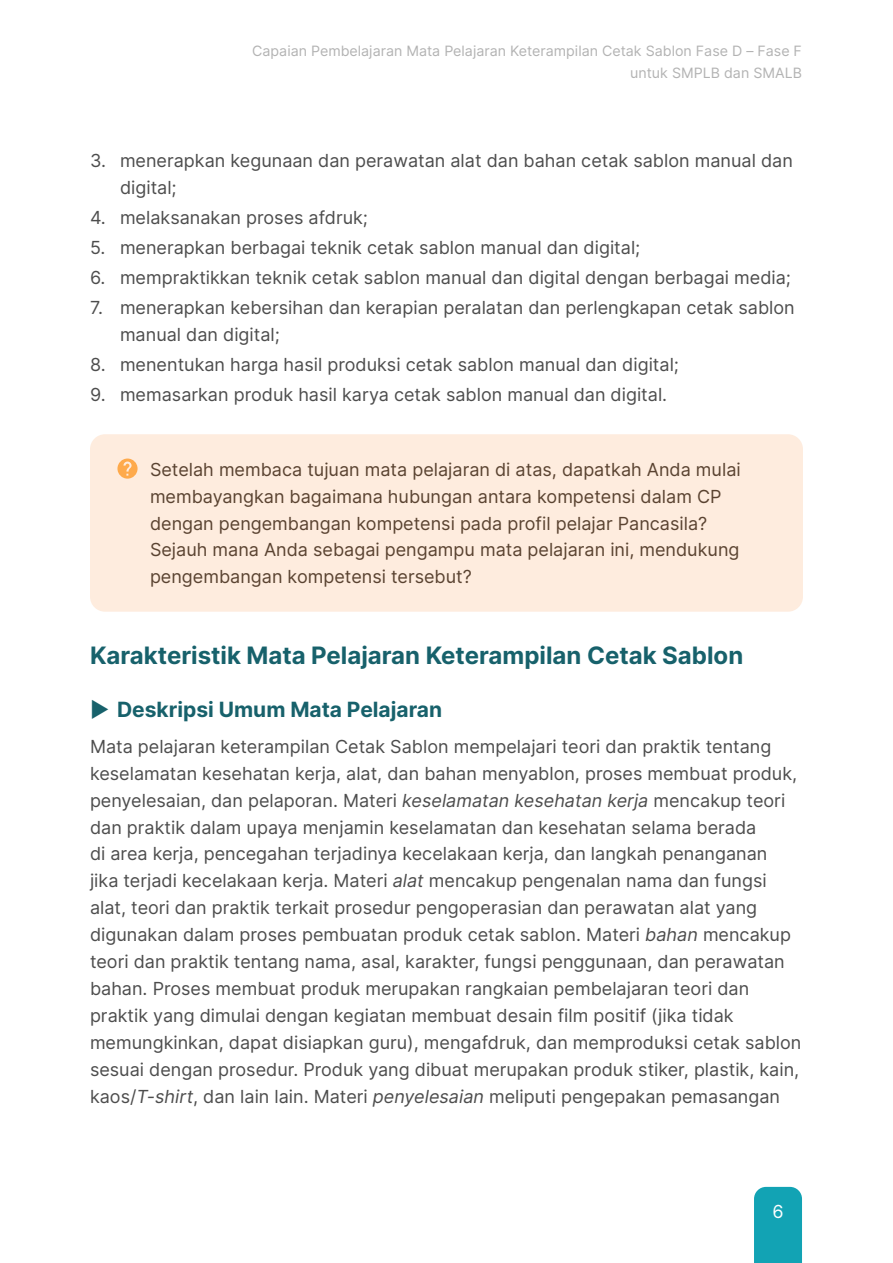
<style>
.page{position:relative;width:893px;height:1263px;background:#fff}
.page>*{position:absolute;margin:0;border:0;box-sizing:border-box;transform-origin:0 0}
.Heading_1{font:700 24px "Inter";color:#17616b}
.t1{font:700 21px "Inter";color:#17616b}
.t2{font:18px/26.8px "Inter";color:#4d4d4d}
.Orange{font:18px/26.8px "Inter";color:#5a4331}
.t3{font:18px "Inter";color:#fff}
.t4{font:14.25px/22.2px "Inter";color:#b3b3b3;text-align:right}
.s1{font-weight:400}
.s2{font-style:italic}
</style>
<div class="page">
<div style="left:754px;top:1187px;width:48px;height:76px;background:#12a3b4"></div>
<div style="left:90px;top:434px;width:713px;height:178px;background:#feecde;border-radius:15px"></div>
<svg style="left:117px;top:458px;width:21px;height:21px"></svg>
<p class="t4" style="left:252px;top:39px;width:551px">Capaian Pembelajaran Mata Pelajaran Keterampilan Cetak Sablon Fase D – Fase F untuk SMPLB dan SMALB</p>
<p class="t2" style="left:120px;top:147px;width:674px;text-indent:-30px">3. menerapkan kegunaan dan perawatan alat dan bahan cetak sablon manual dan digital;</p>
<p class="t2" style="left:90px;top:204px;width:279px">4. melaksanakan proses afdruk;</p>
<p class="t2" style="left:90px;top:234px;width:552px">5. menerapkan berbagai teknik cetak sablon manual dan digital;</p>
<p class="t2" style="left:90px;top:264px;width:702px">6. mempraktikkan teknik cetak sablon manual dan digital dengan berbagai media;</p>
<p class="t2" style="left:120px;top:294px;width:676px;text-indent:-30px">7. menerapkan kebersihan dan kerapian peralatan dan perlengkapan cetak sablon manual dan digital;</p>
<p class="t2" style="left:90px;top:350px;width:590px">8. menentukan harga hasil produksi cetak sablon manual dan digital;</p>
<p class="t2" style="left:90px;top:380px;width:579px">9. memasarkan produk hasil karya cetak sablon manual dan digital.</p>
<p class="Orange" style="left:150px;top:455px;width:592px">Setelah membaca tujuan mata pelajaran di atas, dapatkah Anda mulai membayangkan bagaimana hubungan antara kompetensi dalam CP dengan pengembangan kompetensi pada profil pelajar Pancasila?<br>Sejauh mana Anda sebagai pengampu mata pelajaran ini, mendukung pengembangan kompetensi tersebut?</p>
<p class="Heading_1" style="left:90px;top:638px;width:655px">Karakteristik Mata Pelajaran Keterampilan Cetak Sablon</p>
<p class="t1" style="left:90px;top:693px;width:354px"><span class="s1">▶</span> Deskripsi Umum Mata Pelajaran</p>
<p class="t2" style="left:90px;top:732px;width:713px">Mata pelajaran keterampilan Cetak Sablon mempelajari teori dan praktik tentang keselamatan kesehatan kerja, alat, dan bahan menyablon, proses membuat produk, penyelesaian, dan pelaporan. Materi <span class="s2">keselamatan kesehatan kerja</span> mencakup teori dan praktik dalam upaya menjamin keselamatan dan kesehatan selama berada<br>di area kerja, pencegahan terjadinya kecelakaan kerja, dan langkah penanganan<br>jika terjadi kecelakaan kerja. Materi <span class="s2">alat</span> mencakup pengenalan nama dan fungsi alat, teori dan praktik terkait prosedur pengoperasian dan perawatan alat yang digunakan dalam proses pembuatan produk cetak sablon. Materi <span class="s2">bahan</span> mencakup teori dan praktik tentang nama, asal, karakter, fungsi penggunaan, dan perawatan bahan. Proses membuat produk merupakan rangkaian pembelajaran teori dan praktik yang dimulai dengan kegiatan membuat desain film positif (jika tidak memungkinkan, dapat disiapkan guru), mengafdruk, dan memproduksi cetak sablon sesuai dengan prosedur. Produk yang dibuat merupakan produk stiker, plastik, kain, kaos/<span class="s2">T-shirt</span>, dan lain lain. Materi <span class="s2">penyelesaian</span> meliputi pengepakan pemasangan</p>
<p class="t3" style="left:772px;top:1198px;width:13px">6</p>
</div>
